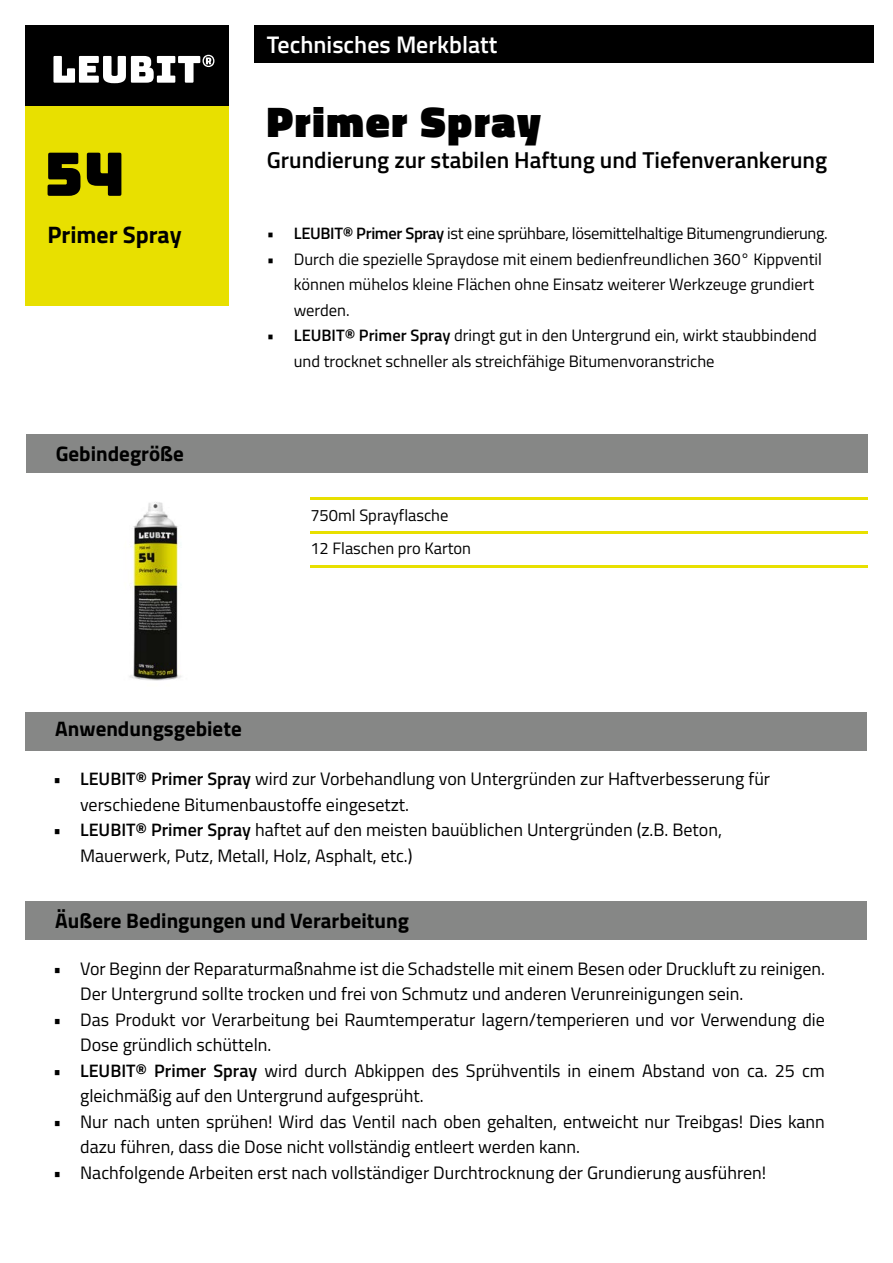
<style>
.page{position:relative;width:893px;height:1263px;background:#fff}
.page>*{position:absolute;margin:0;border:0;box-sizing:border-box;transform-origin:0 0}
.t1{font:60px "Bungee";color:#000}
.t2{font:900 43.5px "Titillium Web";letter-spacing:.04em;color:#000}
.t3{font:600 24px "Titillium Web";color:#fff}
.t4{font:700 23.85px "Titillium Web";color:#000}
.t5{font:600 22.95px "Titillium Web";color:#000}
.t6{font:700 21px "Titillium Web";color:#000}
.t7{font:18px/25.5px "Titillium Web";color:#000}
.t8{font:16.5px/25.5px "Titillium Web";color:#000}
.t9{font:16.5px "Titillium Web";letter-spacing:-.02em;color:#000}
.s1{font-weight:600}
</style>
<div class="page">
<div style="left:254px;top:26px;width:620px;height:37px;background:#000"></div>
<div style="left:26px;top:435px;width:841px;height:38px;background:#868786"></div>
<img style="left:129px;top:502px;width:53px;height:179px">
<hr style="left:310px;top:532px;width:557px;height:2px;background:#e8e000">
<hr style="left:310px;top:565px;width:557px;height:2px;background:#e8e000">
<hr style="left:310px;top:498px;width:557px;height:2px;background:#e8e000">
<div style="left:26px;top:712px;width:841px;height:38px;background:#868786"></div>
<div style="left:26px;top:26px;width:203px;height:80px;background:#000"></div>
<svg style="left:53px;top:55px;width:161px;height:28px"></svg>
<div style="left:25px;top:106px;width:204px;height:200px;background:#e8e000"></div>
<div style="left:26px;top:902px;width:841px;height:38px;background:#868786"></div>
<h1 class="t1" style="left:44px;top:140px;width:83px">54</h1>
<h3 class="t4" style="left:47px;top:216px;width:136px">Primer Spray</h3>
<p class="t6" style="left:56px;top:437px;width:129px">Gebindegröße</p>
<h3 class="t3" style="left:267px;top:26px;width:232px">Technisches Merkblatt</h3>
<h2 class="t2" style="left:267px;top:89px;width:276px">Primer Spray</h2>
<p class="t5" style="left:267px;top:142px;width:562px">Grundierung zur stabilen Haftung und Tiefenverankerung</p>
<p class="t9" style="left:267px;top:221px;width:562px"><span class="s1">• LEUBIT® Primer Spray</span> ist eine sprühbare, lösemittelhaltige Bitumengrundierung.</p>
<p class="t8" style="left:294px;top:245px;width:530px;text-indent:-27px">• Durch die spezielle Spraydose mit einem bedienfreundlichen 360° Kippventil können mühelos kleine Flächen ohne Einsatz weiterer Werkzeuge grundiert werden.</p>
<p class="t8" style="left:294px;top:322px;width:525px;text-indent:-27px"><span class="s1">• LEUBIT® Primer Spray</span> dringt gut in den Untergrund ein, wirkt staubbindend und trocknet schneller als streichfähige Bitumenvoranstriche</p>
<p class="t8" style="left:310px;top:498px;width:162px;line-height:33px">750ml Sprayflasche<br>12 Flaschen pro Karton</p>
<p class="t6" style="left:55px;top:712px;width:188px">Anwendungsgebiete</p>
<p class="t7" style="left:80px;top:765px;width:691px;text-indent:-27px"><span class="s1">• LEUBIT® Primer Spray</span> wird zur Vorbehandlung von Untergründen zur Haftverbesserung für verschiedene Bitumenbaustoffe eingesetzt.</p>
<p class="t7" style="left:80px;top:816px;width:643px;text-indent:-27px"><span class="s1">• LEUBIT® Primer Spray</span> haftet auf den meisten bauüblichen Untergründen (z.B. Beton,<br>Mauerwerk, Putz, Metall, Holz, Asphalt, etc.)</p>
<p class="t6" style="left:55px;top:904px;width:355px">Äußere Bedingungen und Verarbeitung</p>
<p class="t7" style="left:80px;top:955px;width:746px;text-indent:-27px">• Vor Beginn der Reparaturmaßnahme ist die Schadstelle mit einem Besen oder Druckluft zu reinigen.<br>Der Untergrund sollte trocken und frei von Schmutz und anderen Verunreinigungen sein.</p>
<p class="t7" style="left:80px;top:1006px;width:746px;text-indent:-27px">• Das Produkt vor Verarbeitung bei Raumtemperatur lagern/temperieren und vor Verwendung die<br>Dose gründlich schütteln.</p>
<p class="t7" style="left:80px;top:1057px;width:746px;text-indent:-27px"><span class="s1">• LEUBIT® Primer Spray</span> wird durch Abkippen des Sprühventils in einem Abstand von ca. 25 cm gleichmäßig auf den Untergrund aufgesprüht.</p>
<p class="t7" style="left:80px;top:1108px;width:746px;text-indent:-27px">• Nur nach unten sprühen! Wird das Ventil nach oben gehalten, entweicht nur Treibgas! Dies kann dazu führen, dass die Dose nicht vollständig entleert werden kann.</p>
<p class="t7" style="left:53px;top:1159px;width:715px">• Nachfolgende Arbeiten erst nach vollständiger Durchtrocknung der Grundierung ausführen!</p>
</div>
